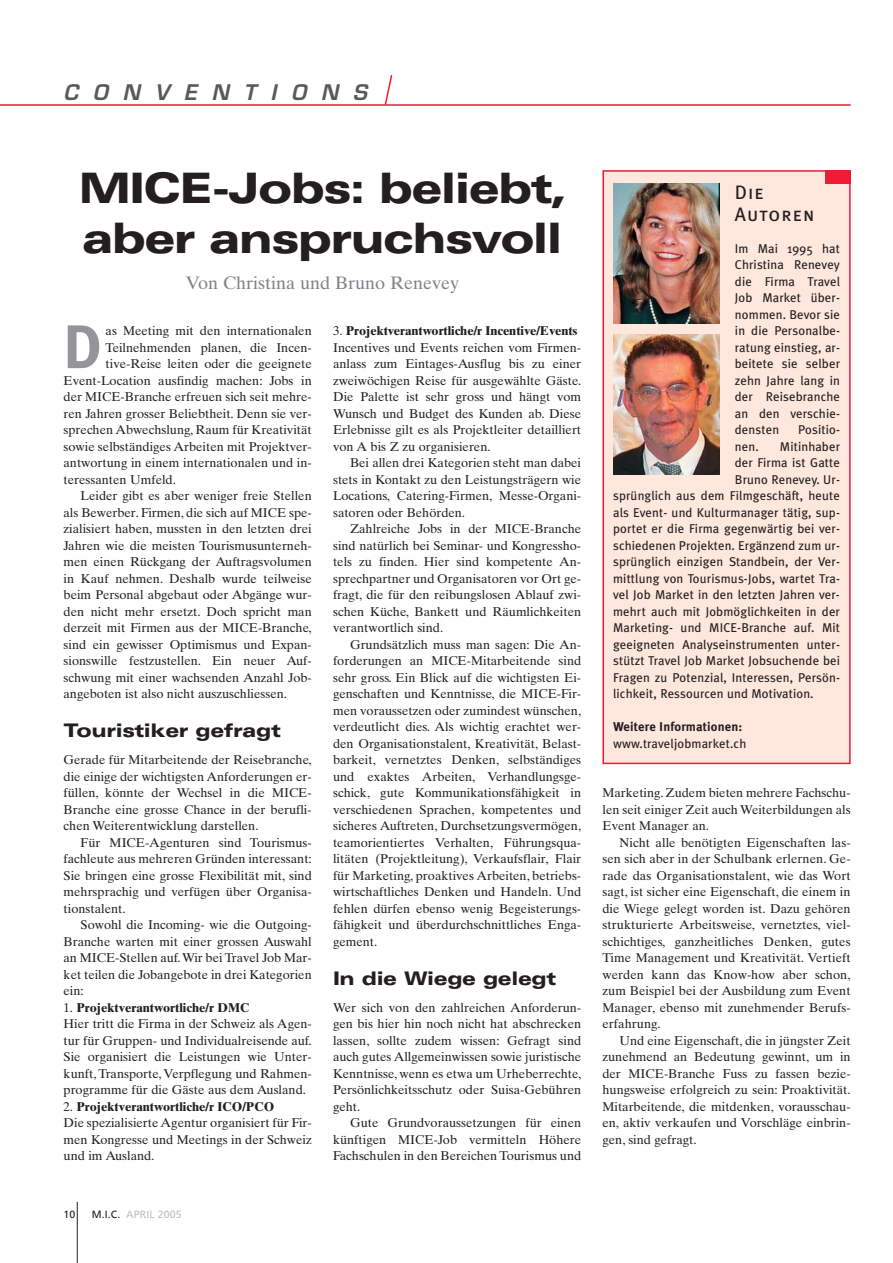
<style>
.page{position:relative;width:893px;height:1263px;background:#fff}
.page>*{position:absolute;margin:0;border:0;box-sizing:border-box;transform-origin:0 0}
.t1{font:700 61.95px "Meta";color:#939598}
.t2{font:900 expanded 42px/49.5px "Univers";letter-spacing:-.04em;color:#231f20}
.t3{font:italic 600 21px "Eurostile";color:#58595b}
.t4{font:19.5px/22.5px "Meta Plus Book Caps";letter-spacing:.05em;color:#231f20}
.t5{font:900 expanded 18.75px "Univers";letter-spacing:-.02em;color:#231f20}
.t6{font:18px "Times Ten";color:#808285}
.t7{font:12.75px/16.5px "Times Ten";color:#231f20;text-align:justify}
.t8{font:12.75px/16.5px "Meta Plus";letter-spacing:.01em;color:#231f20;text-align:justify}
.t9{font:700 12.75px "Meta Plus";letter-spacing:.01em;color:#231f20}
.t10{font:10.5px "Frutiger";letter-spacing:.015em;color:#bbbdc0}
.t11{font:10.5px "Frutiger";color:#231f20}
.s1{font-weight:700}
.s2{color:#231f20}
</style>
<div class="page">
<hr style="left:0;top:104px;width:850px;height:2px;background:#ed1b34">
<hr style="left:77px;top:1202px;width:1px;height:61px;background:#231f20">
<svg style="left:383px;top:75px;width:10px;height:31px"></svg>
<div style="left:603px;top:171px;width:246px;height:592px;background:#fee7dc"></div>
<div style="left:602px;top:170px;width:248px;height:594px;border:2px solid #ed1b34"></div>
<div style="left:825px;top:170px;width:25px;height:14px;background:#ed1b34"></div>
<img style="left:613px;top:183px;width:107px;height:140px">
<img style="left:613px;top:334px;width:106px;height:140px">
<h3 class="t3" style="left:64px;top:84px;width:309px">CONVENTIONS</h3>
<h2 class="t2" style="left:78px;top:167px;width:489px">MICE-Jobs: beliebt, aber anspruchsvoll</h2>
<h3 class="t6" style="left:186px;top:276px;width:275px">Von Christina und Bruno Renevey</h3>
<h1 class="t1" style="left:64px;top:324px;width:39px">D</h1>
<p class="t7" style="left:106px;top:324px;width:208px">as Meeting mit den internationalen</p>
<p class="t7" style="left:333px;top:324px;width:250px;text-align:left">3. <span class="s1">Projektverantwortliche/r Incentive/Events </span>Incentives und Events reichen vom Firmen&shy;anlass zum Eintages-Ausflug bis zu einer zweiwöchigen Reise für ausgewählte Gäste.<br>Die Palette ist sehr gross und hängt vom Wunsch und Budget des Kunden ab. Diese Erlebnisse gilt es als Projektleiter detailliert von A bis Z zu organisieren.</p>
<p class="t7" style="left:333px;top:456px;width:250px;text-indent:17px">Bei allen drei Kategorien steht man dabei stets in Kontakt zu den Leistungsträgern wie Locations, Catering-Firmen, Messe-Organi&shy;satoren oder Behörden.</p>
<p class="t7" style="left:333px;top:522px;width:250px;text-indent:17px">Zahlreiche Jobs in der MICE-Branche sind natürlich bei Seminar- und Kongressho&shy;tels zu finden. Hier sind kompetente An&shy;sprechpartner und Organisatoren vor Ort ge&shy;fragt, die für den reibungslosen Ablauf zwi&shy;schen Küche, Bankett und Räumlichkeiten verantwortlich sind.</p>
<p class="t7" style="left:333px;top:637px;width:250px;text-indent:17px">Grundsätzlich muss man sagen: Die An&shy;forderungen an MICE-Mitarbeitende sind sehr gross. Ein Blick auf die wichtigsten Ei&shy;genschaften und Kenntnisse, die MICE-Fir&shy;men voraussetzen oder zumindest wünschen, verdeutlicht dies. Als wichtig erachtet wer&shy;den Organisationstalent, Kreativität, Belast&shy;barkeit, vernetztes Denken, selbständiges und exaktes Arbeiten, Verhandlungsge&shy;schick, gute Kommunikationsfähigkeit in verschiedenen Sprachen, kompetentes und sicheres Auftreten, Durchsetzungsvermögen, teamorientiertes Verhalten, Führungsqua&shy;litäten (Projektleitung), Verkaufsflair, Flair für Marketing, proaktives Arbeiten, betriebs&shy;wirtschaftliches Denken und Handeln. Und fehlen dürfen ebenso wenig Begeisterungs&shy;fähigkeit und überdurchschnittliches Enga&shy;gement.</p>
<h3 class="t5" style="left:333px;top:971px;width:225px">In die Wiege gelegt</h3>
<p class="t7" style="left:333px;top:1000px;width:250px">Wer sich von den zahlreichen Anforderun&shy;gen bis hier hin noch nicht hat abschrecken lassen, sollte zudem wissen: Gefragt sind auch gutes Allgemeinwissen sowie juristische Kenntnisse, wenn es etwa um Urheberrechte, Persönlichkeitsschutz oder Suisa-Gebühren geht.</p>
<p class="t7" style="left:333px;top:1116px;width:250px;text-indent:17px">Gute Grundvoraussetzungen für einen künftigen MICE-Job vermitteln Höhere Fachschulen in den Bereichen Tourismus und</p>
<p class="t7" style="left:106px;top:340px;width:208px">Teilnehmenden planen, die Incen-</p>
<p class="t7" style="left:106px;top:357px;width:208px">tive-Reise leiten oder die geeignete</p>
<p class="t7" style="left:64px;top:373px;width:250px">Event-Location ausfindig machen: Jobs in</p>
<p class="t7" style="left:64px;top:390px;width:250px">der MICE-Branche erfreuen sich seit mehre-</p>
<p class="t7" style="left:64px;top:406px;width:250px">ren Jahren grosser Beliebtheit. Denn sie ver-</p>
<p class="t7" style="left:64px;top:423px;width:250px">sprechen Abwechslung, Raum für Kreativität</p>
<p class="t7" style="left:64px;top:439px;width:250px">sowie selbständiges Arbeiten mit Projektver-</p>
<p class="t7" style="left:64px;top:456px;width:250px">antwortung in einem internationalen und in-</p>
<p class="t7" style="left:64px;top:472px;width:114px">teressanten Umfeld.</p>
<p class="t7" style="left:81px;top:489px;width:233px">Leider gibt es aber weniger freie Stellen</p>
<p class="t7" style="left:64px;top:505px;width:250px">als Bewerber. Firmen, die sich auf MICE spe-</p>
<p class="t7" style="left:64px;top:522px;width:250px">zialisiert haben, mussten in den letzten drei</p>
<p class="t7" style="left:64px;top:538px;width:250px">Jahren wie die meisten Tourismusunterneh-</p>
<p class="t7" style="left:64px;top:555px;width:250px">men einen Rückgang der Auftragsvolumen</p>
<p class="t7" style="left:64px;top:571px;width:250px">in Kauf nehmen. Deshalb wurde teilweise</p>
<p class="t7" style="left:64px;top:588px;width:250px">beim Personal abgebaut oder Abgänge wur-</p>
<p class="t7" style="left:64px;top:604px;width:250px">den nicht mehr ersetzt. Doch spricht man</p>
<p class="t7" style="left:64px;top:621px;width:250px">derzeit mit Firmen aus der MICE-Branche,</p>
<p class="t7" style="left:64px;top:637px;width:250px">sind ein gewisser Optimismus und Expan-</p>
<p class="t7" style="left:64px;top:654px;width:250px">sionswille festzustellen. Ein neuer Auf-</p>
<p class="t7" style="left:64px;top:670px;width:250px">schwung mit einer wachsenden Anzahl Job-</p>
<p class="t7" style="left:64px;top:687px;width:225px">angeboten ist also nicht auszuschliessen.</p>
<h3 class="t5" style="left:64px;top:724px;width:219px">Touristiker gefragt</h3>
<p class="t7" style="left:64px;top:753px;width:250px">Gerade für Mitarbeitende der Reisebranche, die einige der wichtigsten Anforderungen er&shy;füllen, könnte der Wechsel in die MICE-Branche eine grosse Chance in der berufli&shy;chen Weiterentwicklung darstellen.</p>
<p class="t7" style="left:64px;top:835px;width:250px;text-indent:17px">Für MICE-Agenturen sind Tourismus&shy;fachleute aus mehreren Gründen interessant:<br>Sie bringen eine grosse Flexibilität mit, sind mehrsprachig und verfügen über Organisa&shy;tionstalent.</p>
<p class="t7" style="left:64px;top:918px;width:250px;text-indent:17px">Sowohl die Incoming- wie die Outgoing-Branche warten mit einer grossen Auswahl an MICE-Stellen auf.Wir bei Travel Job Mar&shy;ket teilen die Jobangebote in drei Kategorien ein:</p>
<p class="t7" style="left:64px;top:1000px;width:250px;text-align:left">1. <span class="s1">Projektverantwortliche/r DMC<br></span>Hier tritt die Firma in der Schweiz als Agen&shy;tur für Gruppen- und Individualreisende auf.<br>Sie organisiert die Leistungen wie Unter&shy;kunft, Transporte, Verpflegung und Rahmen&shy;programme für die Gäste aus dem Ausland.</p>
<p class="t7" style="left:64px;top:1099px;width:250px;text-align:left">2. <span class="s1">Projektverantwortliche/r ICO/PCO<br></span>Die spezialisierte Agentur organisiert für Fir&shy;men Kongresse und Meetings in der Schweiz und im Ausland.</p>
<p class="t11" style="left:64px;top:1210px;width:13px">10</p>
<p class="t10" style="left:92px;top:1210px;width:91px"><span class="s2">M.I.C.</span> APRIL 2005</p>
<h3 class="t4" style="left:735px;top:181px;width:81px">Die<br>Autoren</h3>
<p class="t8" style="left:734px;top:241px;width:107px">Im Mai 1995 hat Christina Renevey die Firma Travel Job Market über&shy;nommen. Bevor sie in die Personalbe&shy;ratung einstieg, ar&shy;beitete sie selber zehn Jahre lang in der Reisebranche an den verschie&shy;densten</p>
<p class="t8" style="left:798px;top:422px;width:43px">Positio-</p>
<p class="t8" style="left:734px;top:439px;width:25px">nen.</p>
<p class="t8" style="left:780px;top:439px;width:62px">Mitinhaber</p>
<p class="t8" style="left:734px;top:455px;width:107px">der Firma ist Gatte</p>
<p class="t8" style="left:734px;top:472px;width:107px">Bruno Renevey. Ur-</p>
<p class="t8" style="left:613px;top:488px;width:228px">sprünglich aus dem Filmgeschäft, heute</p>
<p class="t8" style="left:613px;top:505px;width:228px">als Event- und Kulturmanager tätig, sup-</p>
<p class="t8" style="left:613px;top:521px;width:228px">portet er die Firma gegenwärtig bei ver-</p>
<p class="t8" style="left:613px;top:538px;width:228px">schiedenen Projekten. Ergänzend zum ur-</p>
<p class="t8" style="left:613px;top:554px;width:228px">sprünglich einzigen Standbein, der Ver-</p>
<p class="t8" style="left:613px;top:571px;width:228px">mittlung von Tourismus-Jobs, wartet Tra-</p>
<p class="t8" style="left:613px;top:587px;width:228px">vel Job Market in den letzten Jahren ver-</p>
<p class="t8" style="left:613px;top:604px;width:228px">mehrt auch mit Jobmöglichkeiten in der</p>
<p class="t8" style="left:613px;top:620px;width:228px">Marketing- und MICE-Branche auf. Mit</p>
<p class="t8" style="left:613px;top:637px;width:228px">geeigneten Analyseinstrumenten unter-</p>
<p class="t8" style="left:613px;top:653px;width:228px">stützt Travel Job Market Jobsuchende bei</p>
<p class="t8" style="left:613px;top:670px;width:228px">Fragen zu Potenzial, Interessen, Persön-</p>
<p class="t8" style="left:613px;top:686px;width:202px">lichkeit, Ressourcen und Motivation.</p>
<p class="t9" style="left:613px;top:722px;width:131px">Weitere Informationen:</p>
<p class="t8" style="left:613px;top:736px;width:135px">www.traveljobmarket.ch</p>
<p class="t7" style="left:602px;top:786px;width:250px">Marketing. Zudem bieten mehrere Fachschu&shy;len seit einiger Zeit auch Weiterbildungen als Event Manager an.</p>
<p class="t7" style="left:602px;top:835px;width:250px;text-indent:17px">Nicht alle benötigten Eigenschaften las&shy;sen sich aber in der Schulbank erlernen. Ge&shy;rade das Organisationstalent, wie das Wort sagt, ist sicher eine Eigenschaft, die einem in die Wiege gelegt worden ist. Dazu gehören strukturierte Arbeitsweise, vernetztes, viel&shy;schichtiges, ganzheitliches Denken, gutes Time Management und Kreativität. Vertieft werden kann das Know-how aber schon, zum Beispiel bei der Ausbildung zum Event Manager, ebenso mit zunehmender Berufs&shy;erfahrung.</p>
<p class="t7" style="left:602px;top:1033px;width:250px;text-indent:17px">Und eine Eigenschaft, die in jüngster Zeit zunehmend an Bedeutung gewinnt, um in der MICE-Branche Fuss zu fassen bezie&shy;hungsweise erfolgreich zu sein: Proaktivität.<br>Mitarbeitende, die mitdenken, vorausschau&shy;en, aktiv verkaufen und Vorschläge einbrin&shy;gen, sind gefragt.</p>
</div>
